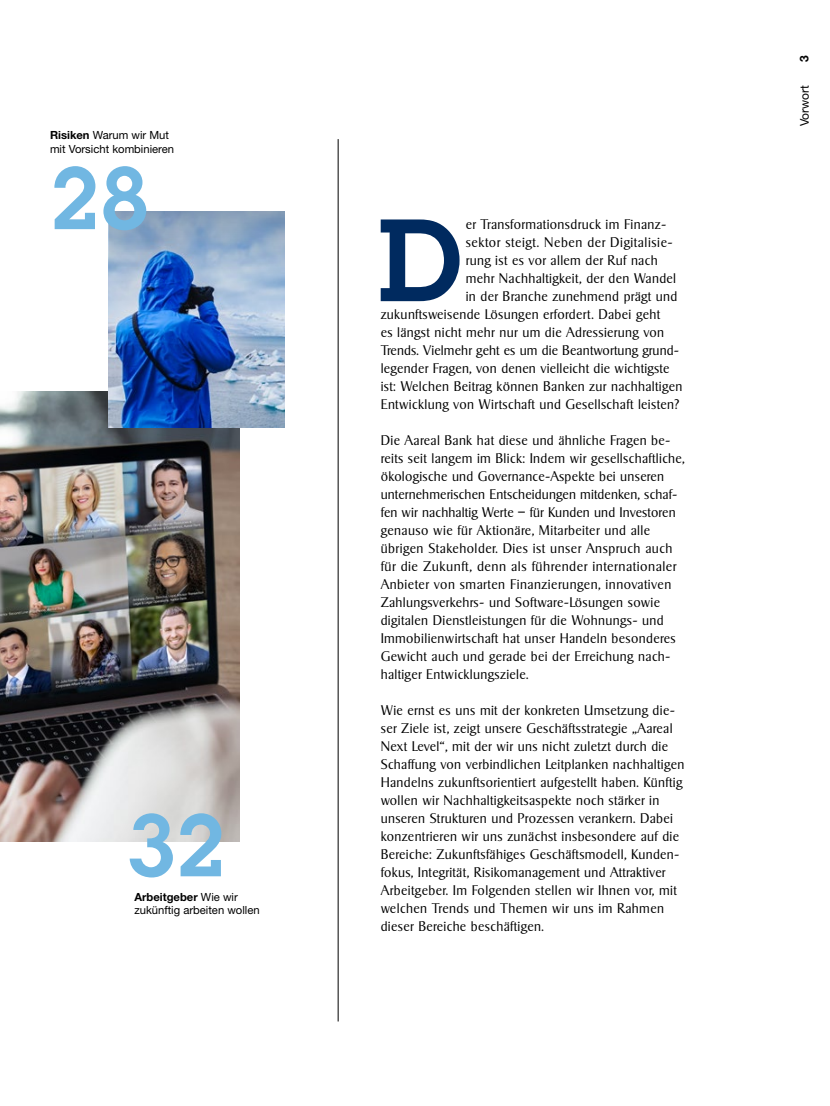
<style>
.page{position:relative;width:830px;height:1106px;background:#fff}
.page>*{position:absolute;margin:0;border:0;box-sizing:border-box;transform-origin:0 0}
.t1{font:600 114.3px "Lubalin Graph LT";color:#002a5f}
.t2{font:600 85.95px "Lubalin Graph LT";color:#71b7e2}
.t3{font:300 13.5px/18px "Sigvar Serial";letter-spacing:.025em;color:#000}
.t4{font:12px "Helvetica Neue LT Std";color:#000}
.t5{font:700 12px "Helvetica Neue LT Std";color:#000}
.t6{font:11.25px/13.5px "Helvetica Neue LT Std";color:#000}
.s1{font-weight:700}
</style>
<div class="page">
<img style="left:0;top:391px;width:239px;height:450px">
<img style="left:109px;top:292px;width:175px;height:135px">
<hr style="left:338px;top:139px;width:1px;height:882px;background:#000">
<svg style="left:109px;top:211px;width:175px;height:81px;background:#84a2c7"></svg>
<p class="t6" style="left:50px;top:128px;width:126px"><span class="s1">Risiken</span> Warum wir Mut mit Vorsicht kombinieren</p>
<h2 class="t2" style="left:50px;top:142px;width:101px">28</h2>
<h2 class="t2" style="left:126px;top:789px;width:101px">32</h2>
<p class="t6" style="left:134px;top:889px;width:127px"><span class="s1">Arbeitgeber</span> Wie wir zukünftig arbeiten wollen</p>
<h1 class="t1" style="left:378px;top:185px;width:86px">D</h1>
<p class="t3" style="left:465px;top:215px;width:202px">er Transformationsdruck im Finanz-</p>
<p class="t3" style="left:465px;top:233px;width:208px">sektor steigt. Neben der Digitalisie-</p>
<p class="t3" style="left:465px;top:251px;width:193px">rung ist es vor allem der Ruf nach</p>
<p class="t3" style="left:465px;top:269px;width:212px">mehr Nachhaltigkeit, der den Wandel</p>
<p class="t3" style="left:465px;top:287px;width:213px">in der Branche zunehmend prägt und</p>
<p class="t3" style="left:380px;top:305px;width:281px">zukunftsweisende Lösungen erfordert. Dabei geht</p>
<p class="t3" style="left:380px;top:323px;width:285px">es längst nicht mehr nur um die Adressierung von</p>
<p class="t3" style="left:380px;top:341px;width:300px">Trends. Vielmehr geht es um die Beantwortung grund-</p>
<p class="t3" style="left:380px;top:359px;width:290px">legender Fragen, von denen vielleicht die wichtigste</p>
<p class="t3" style="left:380px;top:377px;width:303px">ist: Welchen Beitrag können Banken zur nachhaltigen</p>
<p class="t3" style="left:380px;top:395px;width:300px">Entwicklung von Wirtschaft und Gesellschaft leisten?</p>
<p class="t3" style="left:380px;top:431px;width:305px">Die Aareal Bank hat diese und ähnliche Fragen be&shy;reits seit langem im Blick: Indem wir gesellschaftliche, ökologische und Governance-Aspekte bei unseren unternehmerischen Entscheidungen mitdenken, schaf&shy;fen wir nachhaltig Werte – für Kunden und Investoren genauso wie für Aktionäre, Mitarbeiter und alle übrigen Stakeholder. Dies ist unser Anspruch auch für die Zukunft, denn als führender internationaler Anbieter von smarten Finanzierungen, innovativen Zahlungsverkehrs- und Software-Lösungen sowie digitalen Dienstleistungen für die Wohnungs- und Immobilienwirtschaft hat unser Handeln besonderes Gewicht auch und gerade bei der Erreichung nach&shy;haltiger Entwicklungsziele.</p>
<p class="t3" style="left:380px;top:701px;width:305px">Wie ernst es uns mit der konkreten Umsetzung die&shy;ser Ziele ist, zeigt unsere Geschäftsstrategie „Aareal Next Level“, mit der wir uns nicht zuletzt durch die Schaffung von verbindlichen Leitplanken nachhaltigen Handelns zukunftsorientiert aufgestellt haben. Künftig wollen wir Nachhaltigkeitsaspekte noch stärker in unseren Strukturen und Prozessen verankern. Dabei konzentrieren wir uns zunächst insbesondere auf die Bereiche: Zukunftsfähiges Geschäftsmodell, Kunden&shy;fokus, Integrität, Risikomanagement und Attraktiver Arbeitgeber. Im Folgenden stellen wir Ihnen vor, mit welchen Trends und Themen wir uns im Rahmen dieser Bereiche beschäftigen.</p>
<p class="t5" style="left:796px;top:62px;width:8px;rotate:-90deg">3</p>
<p class="t4" style="left:796px;top:126px;width:43px;rotate:-90deg">Vorwort</p>
</div>
